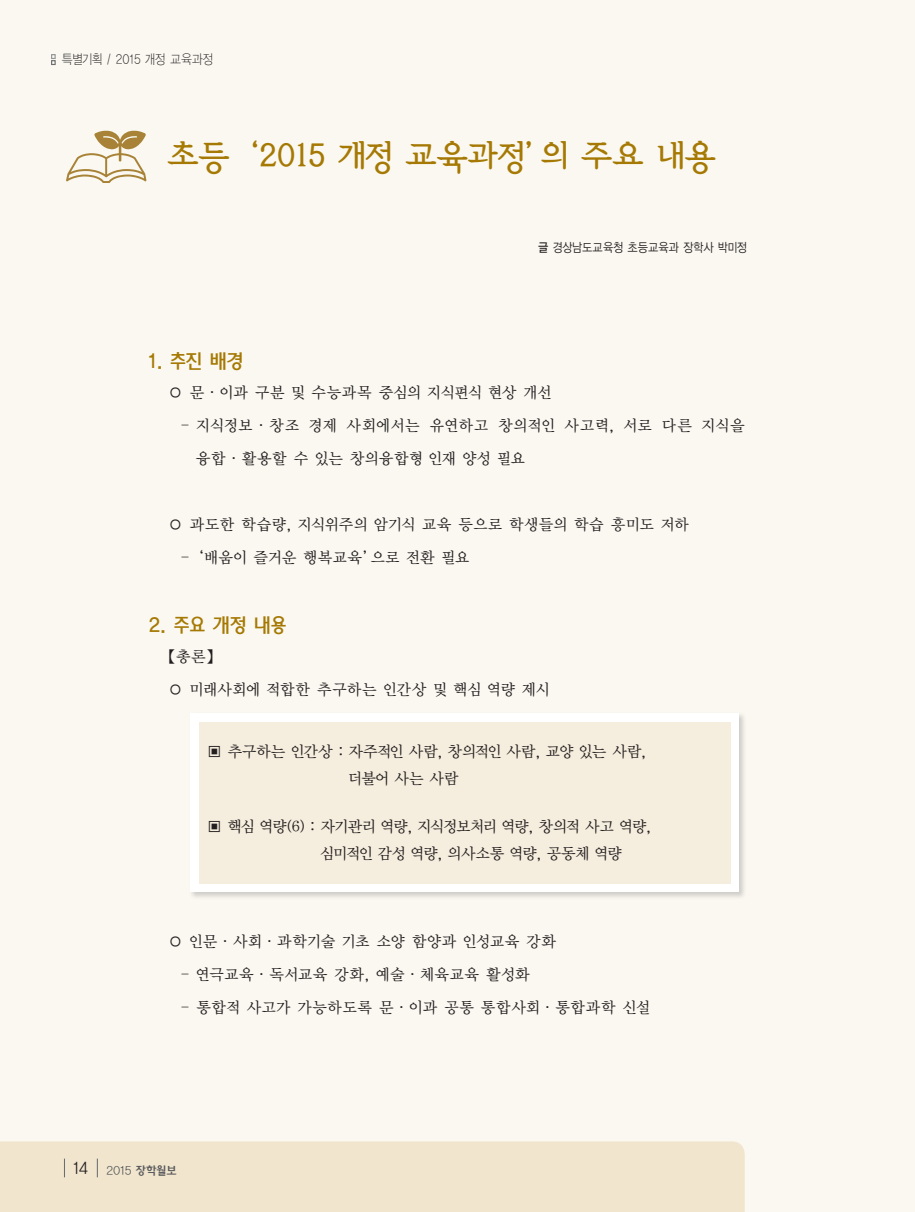
<style>
.page{position:relative;width:915px;height:1212px;background:#fff}
.page>*{position:absolute;margin:0;border:0;box-sizing:border-box;transform-origin:0 0}
.t1{font:34.5px "Korean HANB B";letter-spacing:-.02em;color:#a57903}
.t2{font:19.5px "Korean AGD B";letter-spacing:-.005em;color:#a57903}
.t3{font:15px "Korean MJ B";letter-spacing:.035em;color:#231f20}
.t4{font:15px/27px "Korean MJ B";letter-spacing:-.005em;color:#231f20}
.t5{font:15px "Korean MJ B";letter-spacing:.07em;color:#231f20}
.t6{font:12.75px "Korean GD L";color:#231f20;scale:.9 1}
.t7{font:12px "Korean GD M";color:#231f20;scale:.9 1}
.t8{font:11.25px "Korean HAN L";color:#57585a;scale:.95 1}
.s1{font-family:"Korean GD B"}
.s2{font-size:15.75px;color:#231f20}
.s3{font-family:"Korean HAN M"}
</style>
<div class="page">
<div style="left:0;top:0;width:914px;height:1212px;background:#faf8f1"></div>
<div style="left:0;top:1141px;width:744px;height:71px;background:#f1e5ce"></div>
<svg style="left:51px;top:54px;width:5px;height:11px"></svg>
<svg style="left:97px;top:1158px;width:1px;height:19px"></svg>
<svg style="left:64px;top:1158px;width:1px;height:19px"></svg>
<svg style="left:66px;top:131px;width:80px;height:52px"></svg>
<div style="left:188px;top:712px;width:558px;height:187px;background:#231f20;opacity:.2"></div>
<div style="left:190px;top:713px;width:548px;height:179px;background:#fff"></div>
<div style="left:198px;top:722px;width:532px;height:161px;background:#f5eddd"></div>
<p class="t6" style="left:62px;top:52px;width:169px">특별기획 / 2015 개정 교육과정</p>
<h1 class="t1" style="left:167px;top:139px;width:550px">초등 ‘2015 개정 교육과정’의 주요 내용</h1>
<p class="t7" style="left:538px;top:241px;width:233px"><span class="s1">글</span> 경상남도교육청 초등교육과 장학사 박미정</p>
<h2 class="t2" style="left:149px;top:351px;width:96px">1. 추진 배경</h2>
<p class="t3" style="left:168px;top:384px;width:384px">○ 문·이과 구분 및 수능과목 중심의 지식편식 현상 개선</p>
<p class="t5" style="left:181px;top:417px;width:565px">- 지식정보·창조 경제 사회에서는 유연하고 창의적인 사고력, 서로 다른 지식을</p>
<p class="t3" style="left:196px;top:450px;width:330px">융합·활용할 수 있는 창의융합형 인재 양성 필요</p>
<p class="t3" style="left:168px;top:516px;width:522px">○ 과도한 학습량, 지식위주의 암기식 교육 등으로 학생들의 학습 흥미도 저하</p>
<p class="t3" style="left:181px;top:549px;width:290px">- ‘배움이 즐거운 행복교육’으로 전환 필요</p>
<h2 class="t2" style="left:149px;top:615px;width:139px">2. 주요 개정 내용</h2>
<p class="t3" style="left:168px;top:648px;width:47px">【총론】</p>
<p class="t3" style="left:168px;top:681px;width:382px">○ 미래사회에 적합한 추구하는 인간상 및 핵심 역량 제시</p>
<p class="t4" style="left:348px;top:739px;width:299px;text-indent:-141px">▣ 추구하는 인간상 : 자주적인 사람, 창의적인 사람, 교양 있는 사람, 더불어 사는 사람</p>
<p class="t4" style="left:320px;top:814px;width:332px;text-indent:-113px">▣ 핵심 역량(6) : 자기관리 역량, 지식정보처리 역량, 창의적 사고 역량, 심미적인 감성 역량, 의사소통 역량, 공동체 역량</p>
<p class="t3" style="left:168px;top:933px;width:389px">○ 인문·사회·과학기술 기초 소양 함양과 인성교육 강화</p>
<p class="t3" style="left:181px;top:966px;width:350px">- 연극교육·독서교육 강화, 예술·체육교육 활성화</p>
<p class="t3" style="left:181px;top:999px;width:470px">- 통합적 사고가 가능하도록 문·이과 공통 통합사회·통합과학 신설</p>
<p class="t8" style="left:73px;top:1165px;width:110px"><span class="s2">14</span> 2015 <span class="s3">장학월보</span></p>
</div>
